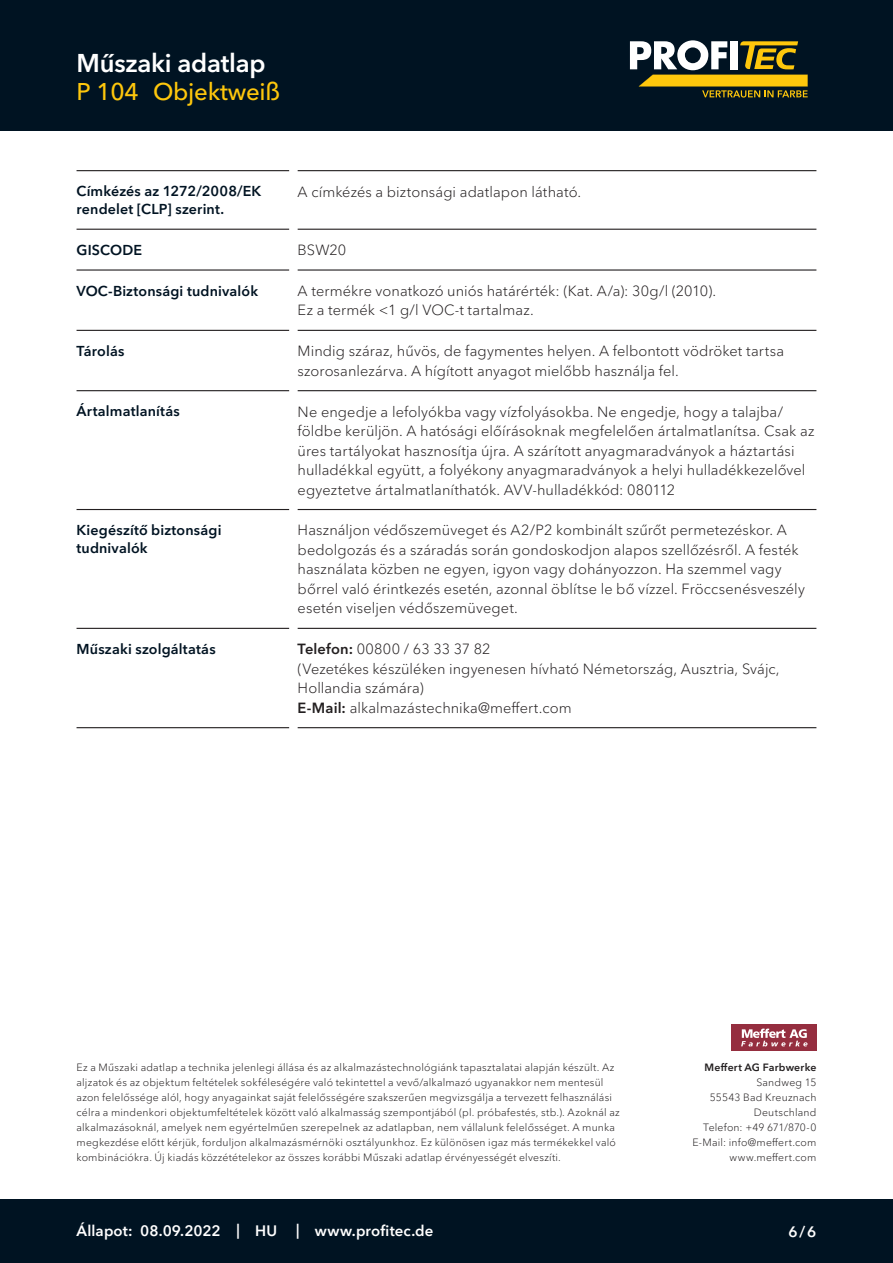
<style>
.page{position:relative;width:893px;height:1263px;background:#fff}
.page>*{position:absolute;margin:0;border:0;box-sizing:border-box;transform-origin:0 0}
.t1{font:600 25.5px "Avenir Next Cyr";letter-spacing:-.01em;color:#fff}
.t2{font:500 24px "Avenir Next Cyr";letter-spacing:-.01em;color:#fec70c}
.t3{font:600 15px "Avenir Next Cyr";letter-spacing:.01em;color:#fff}
.t4{font:300 14.7px/19.5px "Avenir Next Cyr";letter-spacing:.005em;color:#231f20}
.t5{font:600 14.25px/18px "Avenir Next Cyr";letter-spacing:.01em;color:#001322}
.t6{font:300 10.5px/15px "Avenir Next Cyr";letter-spacing:.02em;color:#231f20}
.t7{font:600 10.5px "Avenir Next Cyr";letter-spacing:.02em;color:#231f20}
.s1{font-weight:600}
</style>
<div class="page">
<div style="left:0;top:0;width:893px;height:131px;background:#001322"></div>
<div style="left:0;top:1199px;width:893px;height:64px;background:#001322"></div>
<hr style="left:77px;top:170px;width:212px;height:1px;background:#231f20">
<hr style="left:298px;top:170px;width:518px;height:1px;background:#231f20">
<hr style="left:77px;top:229px;width:212px;height:1px;background:#231f20">
<hr style="left:298px;top:229px;width:518px;height:1px;background:#231f20">
<hr style="left:77px;top:269px;width:212px;height:2px;background:#231f20">
<hr style="left:298px;top:269px;width:518px;height:2px;background:#231f20">
<hr style="left:77px;top:330px;width:212px;height:1px;background:#231f20">
<hr style="left:298px;top:330px;width:518px;height:1px;background:#231f20">
<hr style="left:77px;top:390px;width:212px;height:1px;background:#231f20">
<hr style="left:298px;top:390px;width:518px;height:1px;background:#231f20">
<hr style="left:77px;top:509px;width:212px;height:1px;background:#231f20">
<hr style="left:298px;top:509px;width:518px;height:1px;background:#231f20">
<hr style="left:77px;top:628px;width:212px;height:1px;background:#231f20">
<hr style="left:298px;top:628px;width:518px;height:1px;background:#231f20">
<hr style="left:77px;top:727px;width:212px;height:1px;background:#231f20">
<hr style="left:298px;top:727px;width:518px;height:1px;background:#231f20">
<svg style="left:630px;top:40px;width:178px;height:58px"></svg>
<div style="left:731px;top:1024px;width:85px;height:26px;background:#952e3f"></div>
<svg style="left:741px;top:1028px;width:66px;height:18px"></svg>
<h1 class="t1" style="left:77px;top:47px;width:191px">Műszaki adatlap</h1>
<h2 class="t2" style="left:77px;top:78px;width:205px">P 104 Objektweiß</h2>
<p class="t5" style="left:77px;top:182px;width:186px">Címkézés az 1272/2008/EK rendelet [CLP] szerint.</p>
<p class="t4" style="left:298px;top:182px;width:285px">A címkézés a biztonsági adatlapon látható.</p>
<p class="t5" style="left:77px;top:241px;width:67px">GISCODE</p>
<p class="t4" style="left:298px;top:240px;width:50px">BSW20</p>
<p class="t5" style="left:77px;top:282px;width:183px">VOC-Biztonsági tudnivalók</p>
<p class="t4" style="left:298px;top:281px;width:420px">A termékre vonatkozó uniós határérték: (Kat. A/a): 30g/l (2010).<br>Ez a termék &lt;1 g/l VOC-t tartalmaz.</p>
<p class="t5" style="left:77px;top:342px;width:49px">Tárolás</p>
<p class="t4" style="left:298px;top:341px;width:488px">Mindig száraz, hűvös, de fagymentes helyen. A felbontott vödröket tartsa szorosanlezárva. A hígított anyagot mielőbb használja fel.</p>
<p class="t5" style="left:77px;top:402px;width:105px">Ártalmatlanítás</p>
<p class="t4" style="left:298px;top:402px;width:518px">Ne engedje a lefolyókba vagy vízfolyásokba. Ne engedje, hogy a talajba/ földbe kerüljön. A hatósági előírásoknak megfelelően ártalmatlanítsa. Csak az üres tartályokat hasznosítja újra. A szárított anyagmaradványok a háztartási hulladékkal együtt, a folyékony anyagmaradványok a helyi hulladékkezelővel egyeztetve ártalmatlaníthatók. AVV-hulladékkód: 080112</p>
<p class="t5" style="left:77px;top:521px;width:146px">Kiegészítő biztonsági tudnivalók</p>
<p class="t4" style="left:298px;top:521px;width:509px">Használjon védőszemüveget és A2/P2 kombinált szűrőt permetezéskor. A bedolgozás és a száradás során gondoskodjon alapos szellőzésről. A festék használata közben ne egyen, igyon vagy dohányozzon. Ha szemmel vagy bőrrel való érintkezés esetén, azonnal öblítse le bő vízzel. Fröccsenésveszély esetén viseljen védőszemüveget.</p>
<p class="t5" style="left:77px;top:640px;width:141px">Műszaki szolgáltatás</p>
<p class="t4" style="left:298px;top:639px;width:483px"><span class="s1">Telefon:</span> 00800 / 63 33 37 82<br>(Vezetékes készüléken ingyenesen hívható Németország, Ausztria, Svájc, Hollandia számára)<br><span class="s1">E-Mail:</span> alkalmazástechnika@meffert.com</p>
<p class="t6" style="left:77px;top:1060px;width:545px">Ez a Műszaki adatlap a technika jelenlegi állása és az alkalmazástechnológiánk tapasztalatai alapján készült. Az aljzatok és az objektum feltételek sokféleségére való tekintettel a vevő/alkalmazó ugyanakkor nem mentesül azon felelőssége alól, hogy anyagainkat saját felelősségére szakszerűen megvizsgálja a tervezett felhasználási célra a mindenkori objektumfeltételek között való alkalmasság szempontjából (pl. próbafestés, stb.). Azoknál az alkalmazásoknál, amelyek nem egyértelműen szerepelnek az adatlapban, nem vállalunk felelősséget. A munka megkezdése előtt kérjük, forduljon alkalmazásmérnöki osztályunkhoz. Ez különösen igaz más termékekkel való kombinációkra. Új kiadás közzétételekor az összes korábbi Műszaki adatlap érvényességét elveszíti.</p>
<p class="t7" style="left:705px;top:1061px;width:113px">Meffert AG Farbwerke</p>
<p class="t6" style="left:693px;top:1075px;width:125px;text-align:right">Sandweg 15<br>55543 Bad Kreuznach<br>Deutschland<br>Telefon: +49 671/870-0<br>E-Mail: info@meffert.com www.meffert.com</p>
<p class="t3" style="left:77px;top:1222px;width:202px">Állapot: 08.09.2022 | HU</p>
<p class="t3" style="left:296px;top:1222px;width:139px">| www.profitec.de</p>
<p class="t3" style="left:788px;top:1222px;width:29px">6/6</p>
</div>
